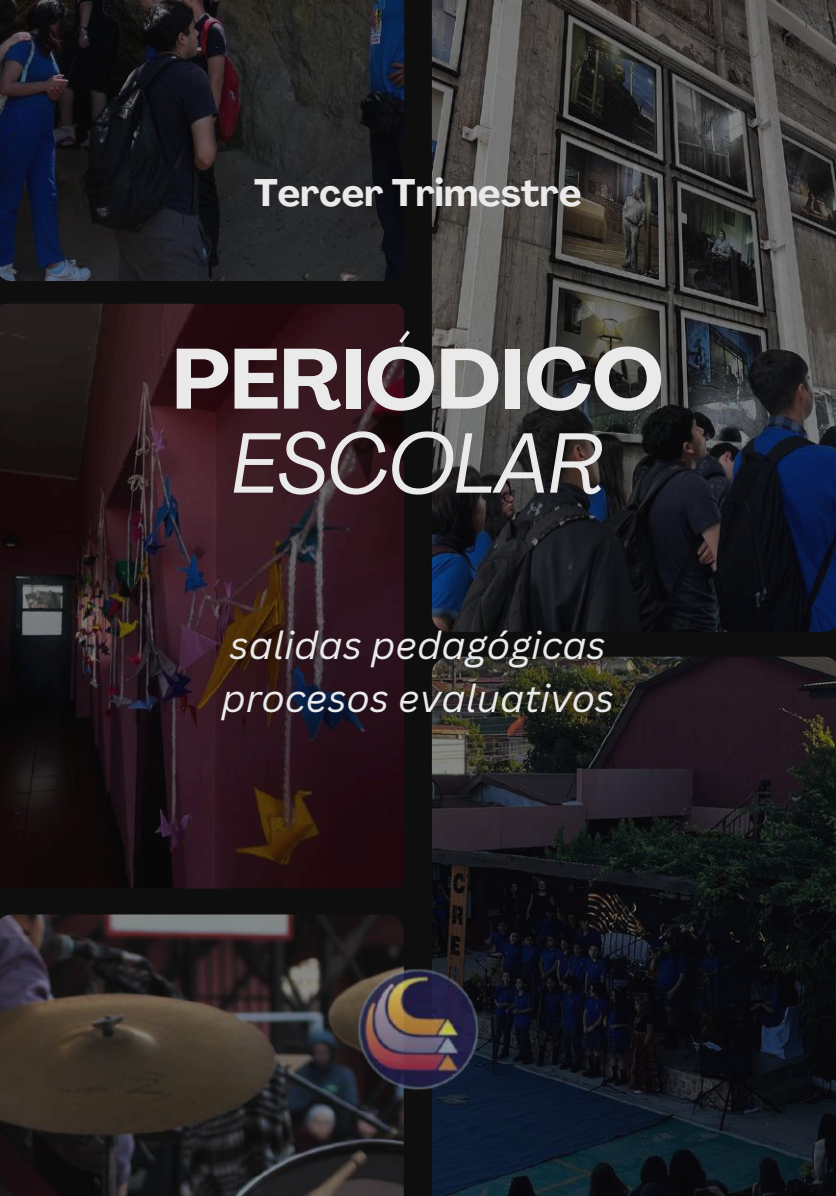
<style>
.page{position:relative;width:836px;height:1196px;background:#fff}
.page>*{position:absolute;margin:0;border:0;box-sizing:border-box;transform-origin:0 0}
.t1{font:700 84.2px "Agrandir";color:#ebeaea}
.t2{font:italic 84.2px "Agrandir";color:#ebeaea}
.t3{font:italic 37.8px/52.6px "Canva Sans";color:#ebeaea}
.t4{font:700 37.8px "Agrandir";color:#ebeaea}
</style>
<div class="page">
<div style="left:0;top:0;width:836px;height:1195px;background:#0e0e0e"></div>
<img style="left:0;top:914px;width:404px;height:281px">
<img style="left:0;top:0;width:404px;height:281px">
<img style="left:432px;top:0;width:404px;height:631px">
<img style="left:432px;top:656px;width:404px;height:539px">
<img style="left:0;top:304px;width:404px;height:584px">
<img style="left:353px;top:964px;width:129px;height:129px">
<p class="t4" style="left:254px;top:178px;width:329px">Tercer Trimestre</p>
<h1 class="t1" style="left:172px;top:345px;width:493px">PERIÓDICO</h1>
<h1 class="t2" style="left:232px;top:429px;width:373px">ESCOLAR</h1>
<p class="t3" style="left:221px;top:618px;width:394px">salidas pedagógicas procesos evaluativos</p>
</div>
